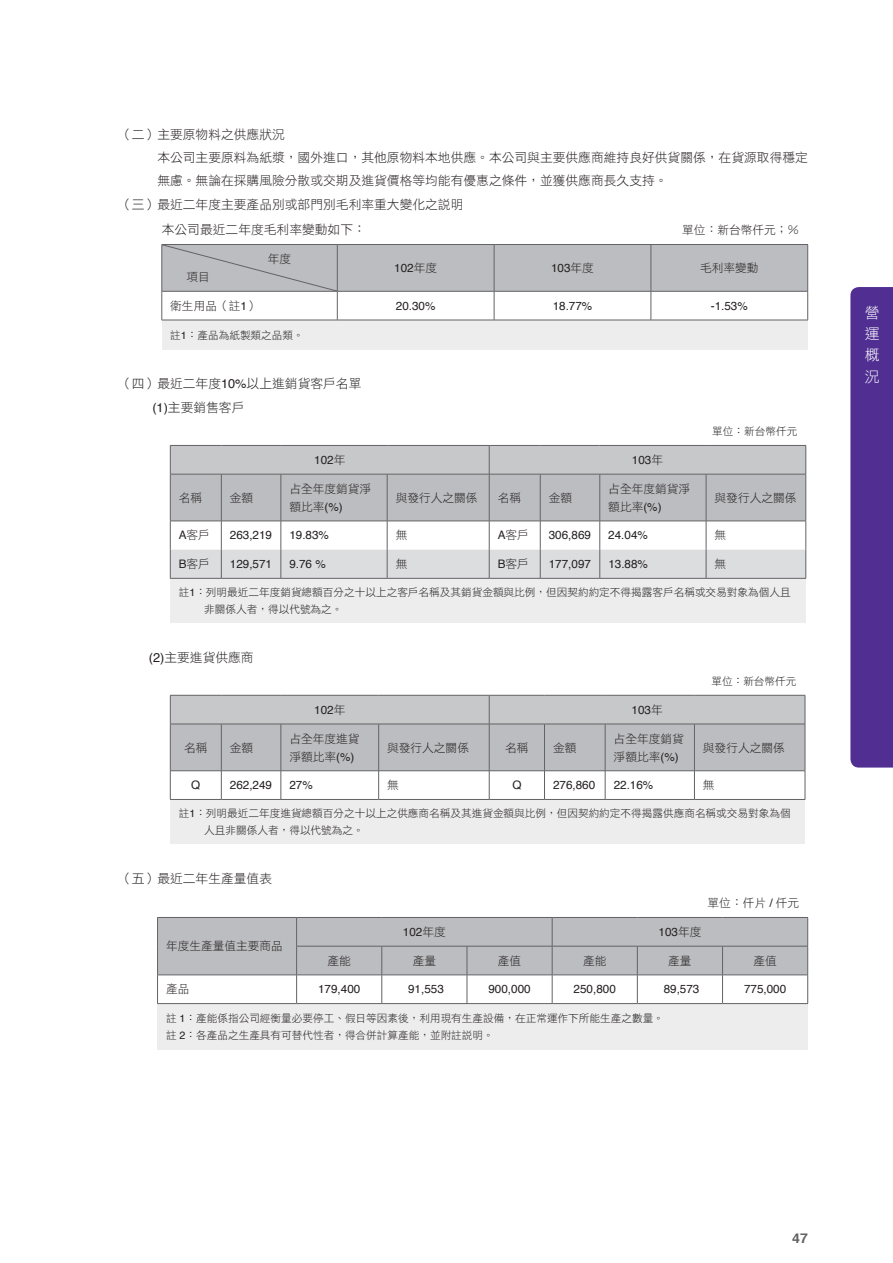
<style>
.page{position:relative;width:893px;height:1263px;background:#fff}
.page>*{position:absolute;margin:0;border:0;box-sizing:border-box;transform-origin:0 0}
.t1{font:14.85px/21.3px "DF Hei Std W3";color:#fff;text-align:justify}
.t2{font:700 13.5px "Helvetica";color:#636366;scale:1.05 1}
.t3{font:12.75px/23.4px "DF Hei Std W3";color:#231f20}
.t4{font:11.7px/18px "DF Hei Std W3";color:#231f20}
.t5{font:11.7px "Helvetica";color:#231f20}
.t6{font:10.65px/17px "DF Hei Std W3";color:#231f20}
.s1{font-family:"DF Hei Std W3"}
.s2{font-family:"Helvetica"}
</style>
<div class="page">
<div style="left:850px;top:287px;width:43px;height:480px;background:#502e92"></div>
<div style="left:162px;top:320px;width:646px;height:30px;background:#ededee"></div>
<hr style="left:162px;top:320px;width:175px;height:1px;background:#636366">
<hr style="left:337px;top:320px;width:157px;height:1px;background:#636366">
<hr style="left:494px;top:320px;width:157px;height:1px;background:#636366">
<hr style="left:651px;top:320px;width:157px;height:1px;background:#636366">
<svg style="left:162px;top:244px;width:646px;height:76px"></svg>
<div style="left:170px;top:578px;width:636px;height:45px;background:#ededee"></div>
<svg style="left:170px;top:445px;width:636px;height:133px"></svg>
<hr style="left:170px;top:578px;width:51px;height:1px;background:#636366">
<hr style="left:489px;top:578px;width:51px;height:1px;background:#636366">
<hr style="left:221px;top:578px;width:60px;height:1px;background:#636366">
<hr style="left:281px;top:578px;width:106px;height:1px;background:#636366">
<hr style="left:387px;top:578px;width:102px;height:1px;background:#636366">
<hr style="left:540px;top:578px;width:60px;height:1px;background:#636366">
<hr style="left:600px;top:578px;width:106px;height:1px;background:#636366">
<hr style="left:706px;top:578px;width:100px;height:1px;background:#636366">
<svg style="left:170px;top:694px;width:635px;height:1px"></svg>
<div style="left:170px;top:799px;width:635px;height:45px;background:#ededee"></div>
<svg style="left:170px;top:695px;width:636px;height:104px"></svg>
<hr style="left:170px;top:799px;width:51px;height:1px;background:#636366">
<hr style="left:221px;top:799px;width:60px;height:1px;background:#636366">
<hr style="left:281px;top:799px;width:98px;height:1px;background:#636366">
<hr style="left:379px;top:799px;width:110px;height:1px;background:#636366">
<hr style="left:489px;top:799px;width:55px;height:1px;background:#636366">
<hr style="left:544px;top:799px;width:61px;height:1px;background:#636366">
<hr style="left:605px;top:799px;width:89px;height:1px;background:#636366">
<hr style="left:694px;top:799px;width:111px;height:1px;background:#636366">
<div style="left:158px;top:1003px;width:650px;height:47px;background:#ededee"></div>
<svg style="left:157px;top:917px;width:651px;height:86px"></svg>
<hr style="left:157px;top:1003px;width:140px;height:1px;background:#636366">
<hr style="left:297px;top:1003px;width:85px;height:1px;background:#636366">
<hr style="left:382px;top:1003px;width:85px;height:1px;background:#636366">
<hr style="left:552px;top:1003px;width:85px;height:1px;background:#636366">
<hr style="left:637px;top:1003px;width:85px;height:1px;background:#636366">
<hr style="left:467px;top:1003px;width:85px;height:1px;background:#636366">
<hr style="left:722px;top:1003px;width:86px;height:1px;background:#636366">
<p class="t3" style="left:119px;top:122px;width:167px">（二）主要原物料之供應狀況</p>
<p class="t3" style="left:157px;top:145px;width:652px">本公司主要原料為紙漿，國外進口，其他原物料本地供應。本公司與主要供應商維持良好供貨關係，在貨源取得穩定</p>
<p class="t3" style="left:157px;top:169px;width:512px">無慮。無論在採購風險分散或交期及進貨價格等均能有優惠之條件，並獲供應商長久支持。</p>
<p class="t3" style="left:119px;top:192px;width:346px">（三）最近二年度主要產品別或部門別毛利率重大變化之說明</p>
<p class="t3" style="left:162px;top:218px;width:206px">本公司最近二年度毛利率變動如下：</p>
<p class="t4" style="left:682px;top:220px;width:118px">單位：新台幣仟元；％</p>
<p class="t4" style="left:268px;top:250px;width:25px">年度</p>
<p class="t4" style="left:187px;top:268px;width:25px">項目</p>
<p class="t5" style="left:394px;top:259px;width:44px">102<span class="s1">年度</span></p>
<p class="t5" style="left:551px;top:259px;width:44px">103<span class="s1">年度</span></p>
<p class="t4" style="left:700px;top:259px;width:60px">毛利率變動</p>
<p class="t4" style="left:170px;top:296px;width:90px">衛生用品（註<span class="s2">1</span>）</p>
<p class="t5" style="left:396px;top:297px;width:41px">20.30%</p>
<p class="t5" style="left:553px;top:297px;width:41px">18.77%</p>
<p class="t5" style="left:711px;top:297px;width:39px">-1.53%</p>
<p class="t6" style="left:170px;top:326px;width:135px">註<span class="s2">1</span>：產品為紙製類之品類。</p>
<p class="t3" style="left:152px;top:372px;width:211px;text-indent:-33px">（四）最近二年度<span class="s2">10%</span>以上進銷貨客戶名單<span class="s2">(1)</span>主要銷售客戶</p>
<p class="t6" style="left:712px;top:423px;width:87px">單位：新台幣仟元</p>
<p class="t5" style="left:314px;top:451px;width:33px">102<span class="s1">年</span></p>
<p class="t5" style="left:632px;top:451px;width:33px">103<span class="s1">年</span></p>
<p class="t4" style="left:179px;top:488px;width:25px">名稱</p>
<p class="t4" style="left:230px;top:488px;width:25px">金額</p>
<p class="t4" style="left:289px;top:479px;width:83px">占全年度銷貨淨額比率<span class="s2">(%)</span></p>
<p class="t4" style="left:396px;top:488px;width:83px">與發行人之關係</p>
<p class="t4" style="left:498px;top:488px;width:25px">名稱</p>
<p class="t4" style="left:549px;top:488px;width:25px">金額</p>
<p class="t4" style="left:608px;top:479px;width:83px">占全年度銷貨淨額比率<span class="s2">(%)</span></p>
<p class="t4" style="left:715px;top:488px;width:83px">與發行人之關係</p>
<p class="t4" style="left:179px;top:526px;width:33px"><span class="s2">A</span>客戶</p>
<p class="t5" style="left:230px;top:526px;width:44px">263,219</p>
<p class="t5" style="left:289px;top:526px;width:41px">19.83%</p>
<p class="t4" style="left:396px;top:526px;width:13px">無</p>
<p class="t4" style="left:498px;top:526px;width:33px"><span class="s2">A</span>客戶</p>
<p class="t5" style="left:549px;top:526px;width:44px">306,869</p>
<p class="t5" style="left:608px;top:526px;width:41px">24.04%</p>
<p class="t4" style="left:715px;top:526px;width:13px">無</p>
<p class="t4" style="left:179px;top:555px;width:33px"><span class="s2">B</span>客戶</p>
<p class="t5" style="left:230px;top:555px;width:44px">129,571</p>
<p class="t5" style="left:289px;top:555px;width:38px">9.76 %</p>
<p class="t4" style="left:396px;top:555px;width:13px">無</p>
<p class="t4" style="left:498px;top:555px;width:33px"><span class="s2">B</span>客戶</p>
<p class="t5" style="left:549px;top:555px;width:44px">177,097</p>
<p class="t5" style="left:608px;top:555px;width:41px">13.88%</p>
<p class="t4" style="left:715px;top:555px;width:13px">無</p>
<p class="t6" style="left:204px;top:583px;width:588px;text-indent:-26px">註<span class="s2">1</span>：列明最近二年度銷貨總額百分之十以上之客戶名稱及其銷貨金額與比例，但因契約約定不得揭露客戶名稱或交易對象為個人且非關係人者，得以代號為之。</p>
<p class="t3" style="left:149px;top:645px;width:106px"><span class="s2">(2)</span>主要進貨供應商</p>
<p class="t6" style="left:711px;top:673px;width:87px">單位：新台幣仟元</p>
<p class="t5" style="left:314px;top:701px;width:33px">102<span class="s1">年</span></p>
<p class="t5" style="left:631px;top:701px;width:33px">103<span class="s1">年</span></p>
<p class="t4" style="left:184px;top:738px;width:25px">名稱</p>
<p class="t4" style="left:230px;top:738px;width:25px">金額</p>
<p class="t4" style="left:289px;top:729px;width:72px">占全年度進貨淨額比率<span class="s2">(%)</span></p>
<p class="t4" style="left:387px;top:738px;width:83px">與發行人之關係</p>
<p class="t4" style="left:505px;top:738px;width:25px">名稱</p>
<p class="t4" style="left:553px;top:738px;width:25px">金額</p>
<p class="t4" style="left:614px;top:729px;width:72px">占全年度銷貨淨額比率<span class="s2">(%)</span></p>
<p class="t4" style="left:703px;top:738px;width:83px">與發行人之關係</p>
<p class="t5" style="left:191px;top:776px;width:11px">Q</p>
<p class="t5" style="left:230px;top:776px;width:44px">262,249</p>
<p class="t5" style="left:289px;top:776px;width:25px">27%</p>
<p class="t4" style="left:387px;top:776px;width:13px">無</p>
<p class="t5" style="left:512px;top:776px;width:11px">Q</p>
<p class="t5" style="left:553px;top:776px;width:44px">276,860</p>
<p class="t5" style="left:614px;top:776px;width:41px">22.16%</p>
<p class="t4" style="left:703px;top:776px;width:13px">無</p>
<p class="t6" style="left:204px;top:805px;width:588px;text-indent:-26px">註<span class="s2">1</span>：列明最近二年度進貨總額百分之十以上之供應商名稱及其進貨金額與比例，但因契約約定不得揭露供應商名稱或交易對象為個人且非關係人者，得以代號為之。</p>
<p class="t3" style="left:119px;top:866px;width:155px">（五）最近二年生產量值表</p>
<p class="t4" style="left:708px;top:894px;width:93px">單位：仟片 <span class="s2">/</span> 仟元</p>
<p class="t4" style="left:166px;top:937px;width:118px">年度生產量值主要商品</p>
<p class="t5" style="left:403px;top:923px;width:44px">102<span class="s1">年度</span></p>
<p class="t5" style="left:658px;top:923px;width:44px">103<span class="s1">年度</span></p>
<p class="t4" style="left:327px;top:951px;width:25px">產能</p>
<p class="t4" style="left:413px;top:951px;width:25px">產量</p>
<p class="t4" style="left:498px;top:951px;width:25px">產值</p>
<p class="t4" style="left:583px;top:951px;width:25px">產能</p>
<p class="t4" style="left:668px;top:951px;width:25px">產量</p>
<p class="t4" style="left:753px;top:951px;width:25px">產值</p>
<p class="t4" style="left:166px;top:980px;width:25px">產品</p>
<p class="t5" style="left:318px;top:980px;width:44px">179,400</p>
<p class="t5" style="left:408px;top:980px;width:37px">91,553</p>
<p class="t5" style="left:488px;top:980px;width:44px">900,000</p>
<p class="t5" style="left:574px;top:980px;width:44px">250,800</p>
<p class="t5" style="left:664px;top:980px;width:37px">89,573</p>
<p class="t5" style="left:744px;top:980px;width:44px">775,000</p>
<p class="t6" style="left:166px;top:1010px;width:499px">註 <span class="s2">1</span>：產能係指公司經衡量必要停工、假日等因素後，利用現有生產設備，在正常運作下所能生產之數量。註 <span class="s2">2</span>：各產品之生產具有可替代性者，得合併計算產能，並附註說明。</p>
<h1 class="t1" style="left:865px;top:301px;width:16px">營運概況</h1>
<p class="t2" style="left:792px;top:1228px;width:17px">47</p>
</div>
